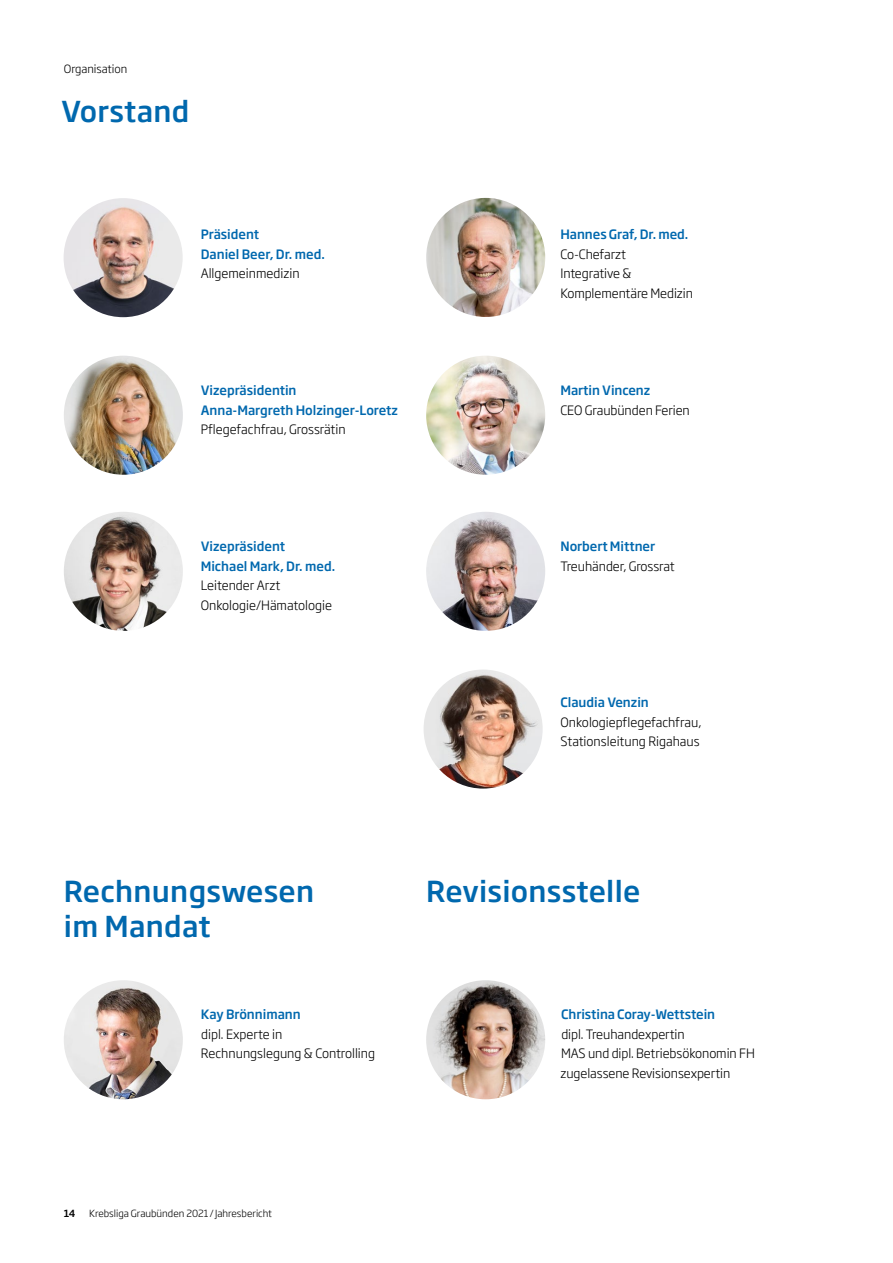
<style>
.page{position:relative;width:893px;height:1263px;background:#fff}
.page>*{position:absolute;margin:0;border:0;box-sizing:border-box;transform-origin:0 0}
.t1{font:500 28.5px/34.3px "Soho Gothic Pro";letter-spacing:.01em;color:#0068ae}
.t2{font:300 12.75px/19.5px "Soho Gothic Pro";letter-spacing:-.005em;color:#000}
.t3{font:500 12.75px/19.5px "Soho Gothic Pro";color:#0068ae}
.t4{font:300 11.25px "Soho Gothic Pro";color:#000}
.t5{font:300 9.75px "Soho Gothic Pro";color:#000}
.t6{font:500 9.75px "Soho Gothic Pro";color:#000}
</style>
<div class="page">
<img style="left:426px;top:198px;width:119px;height:119px;border-radius:60px">
<img style="left:64px;top:356px;width:119px;height:119px;border-radius:60px">
<img style="left:426px;top:356px;width:119px;height:119px;border-radius:60px">
<img style="left:64px;top:512px;width:119px;height:119px;border-radius:60px">
<img style="left:426px;top:512px;width:119px;height:119px;border-radius:60px">
<img style="left:424px;top:669px;width:119px;height:120px;border-radius:60px">
<img style="left:64px;top:980px;width:119px;height:119px;border-radius:60px">
<img style="left:426px;top:980px;width:119px;height:119px;border-radius:60px">
<img style="left:64px;top:198px;width:119px;height:119px;border-radius:60px">
<p class="t4" style="left:64px;top:60px;width:65px">Organisation</p>
<h1 class="t1" style="left:61px;top:93px;width:130px">Vorstand</h1>
<p class="t3" style="left:201px;top:224px;width:126px">Präsident<br>Daniel Beer, Dr. med.</p>
<p class="t2" style="left:201px;top:263px;width:100px">Allgemeinmedizin</p>
<p class="t3" style="left:201px;top:380px;width:199px">Vizepräsidentin<br>Anna-Margreth Holzinger-Loretz</p>
<p class="t2" style="left:201px;top:419px;width:147px">Pflegefachfrau, Grossrätin</p>
<p class="t3" style="left:201px;top:536px;width:136px">Vizepräsident<br>Michael Mark, Dr. med.</p>
<p class="t2" style="left:201px;top:575px;width:133px">Leitender Arzt<br>Onkologie/Hämatologie</p>
<p class="t3" style="left:560px;top:224px;width:129px">Hannes Graf, Dr. med.</p>
<p class="t2" style="left:560px;top:244px;width:134px">Co-Chefarzt<br>Integrative &amp;<br>Komplementäre Medizin</p>
<p class="t3" style="left:560px;top:380px;width:91px">Martin Vincenz</p>
<p class="t2" style="left:560px;top:400px;width:131px">CEO Graubünden Ferien</p>
<p class="t3" style="left:560px;top:536px;width:96px">Norbert Mittner</p>
<p class="t2" style="left:560px;top:556px;width:116px">Treuhänder, Grossrat</p>
<p class="t3" style="left:560px;top:692px;width:90px">Claudia Venzin</p>
<p class="t2" style="left:560px;top:712px;width:142px">Onkologiepflegefachfrau,<br>Stationsleitung Rigahaus</p>
<h1 class="t1" style="left:64px;top:873px;width:252px">Rechnungswesen im Mandat</h1>
<h1 class="t1" style="left:426px;top:873px;width:216px">Revisionsstelle</h1>
<p class="t3" style="left:201px;top:1004px;width:101px">Kay Brönnimann</p>
<p class="t2" style="left:201px;top:1024px;width:176px">dipl. Experte in<br>Rechnungslegung &amp; Controlling</p>
<p class="t6" style="left:64px;top:1206px;width:13px">14</p>
<p class="t5" style="left:89px;top:1206px;width:184px">Krebsliga Graubünden 2021 / Jahresbericht</p>
<p class="t3" style="left:561px;top:1004px;width:155px">Christina Coray-Wettstein</p>
<p class="t2" style="left:560px;top:1024px;width:196px">dipl. Treuhandexpertin<br>MAS und dipl. Betriebsökonomin FH zugelassene Revisionsexpertin</p>
</div>
